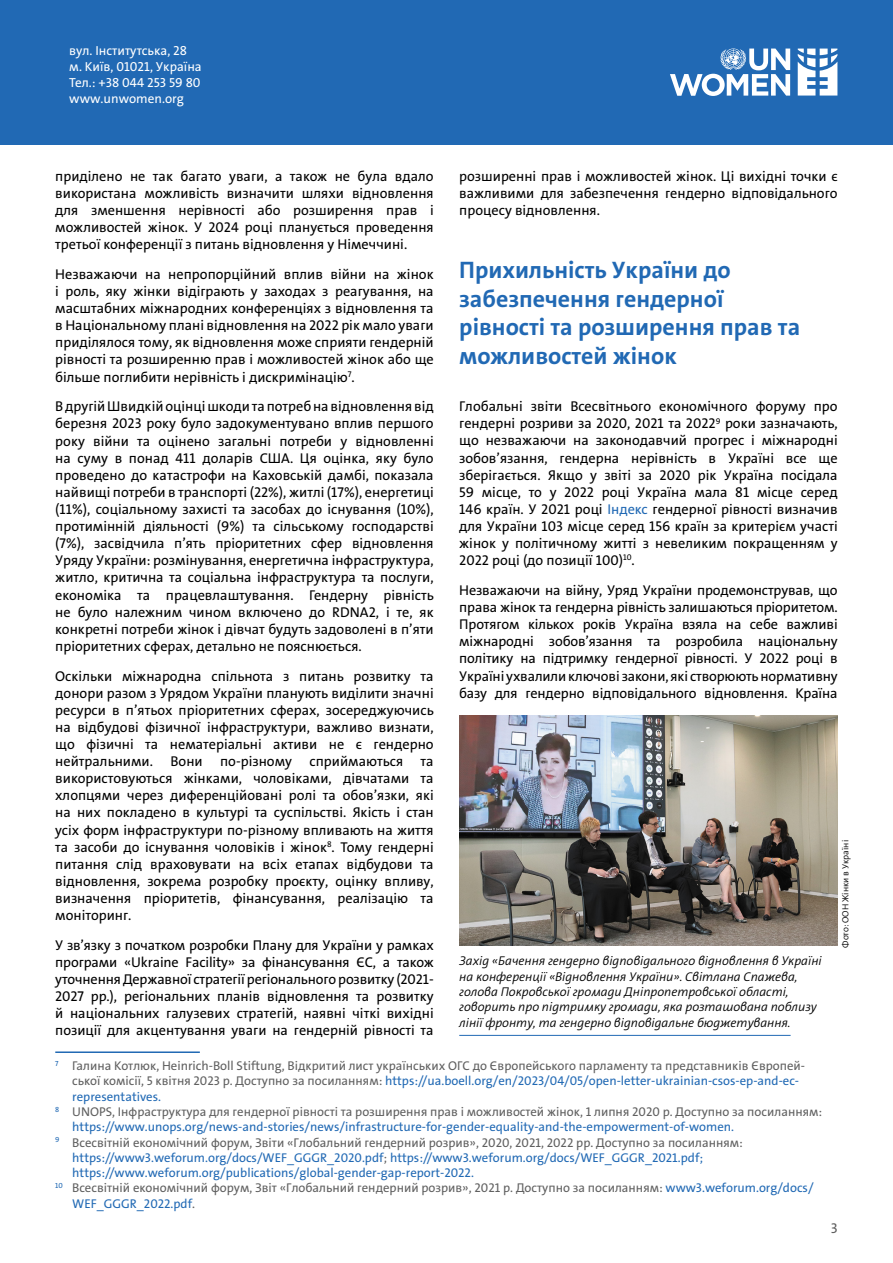
<style>
.page{position:relative;width:893px;height:1263px;background:#fff}
.page>*{position:absolute;margin:0;border:0;box-sizing:border-box;transform-origin:0 0}
.t1{font:700 24px/28.8px "The Sans";color:#2169b4}
.t2{font:14.25px/17.1px "The Sans";color:#000;text-align:justify}
.t3{font:14.25px "The Sans";color:#606060}
.t4{font:13.2px/15.8px "The Sans";color:#fff}
.t5{font:12.75px "The Sans";color:#606060}
.t6{font:12.75px "The Sans";color:#2169b4}
.t7{font:italic 300 12.75px/15.3px "The Sans";color:#000}
.t8{font:300 9px "The Sans";color:#000}
.s1{color:#2169b4}
.s2{color:#606060}
</style>
<div class="page">
<hr style="left:55px;top:1051px;width:145px;height:2px;background:#2169b4">
<img style="left:459px;top:716px;width:379px;height:229px">
<div style="left:0;top:0;width:893px;height:145px;background:#2169b4"></div>
<svg style="left:670px;top:48px;width:120px;height:48px"></svg>
<svg style="left:798px;top:49px;width:39px;height:47px"></svg>
<hr style="left:459px;top:1035px;width:332px;height:1px;background:#2169b4">
<p class="t4" style="left:69px;top:43px;width:134px">вул. Інститутська, 28 м. Київ, 01021, Україна<br>Тел.: +38 044 253 59 80 www.unwomen.org</p>
<p class="t2" style="left:55px;top:167px;width:380px">приділено не так багато уваги, а також не була вдало використана можливість визначити шляхи відновлення для зменшення нерівності або розширення прав і можливостей жінок. У 2024 році планується проведення третьої конференції з питань відновлення у Німеччині.</p>
<p class="t2" style="left:55px;top:266px;width:380px">Незважаючи на непропорційний вплив війни на жінок і роль, яку жінки відіграють у заходах з реагування, на масштабних міжнародних конференціях з відновлення та в Національному плані відновлення на 2022 рік мало уваги приділялося тому, як відновлення може сприяти гендерній рівності та розширенню прав і можливостей жінок або ще більше поглибити нерівність і дискримінацію<sup>7</sup>.</p>
<p class="t2" style="left:55px;top:398px;width:380px">В другій Швидкій оцінці шкоди та потреб на відновлення від березня 2023 року було задокументувано вплив першого року війни та оцінено загальні потреби у відновленні на суму в понад 411 доларів США. Ця оцінка, яку було проведено до катастрофи на Каховській дамбі, показала найвищі потреби в транспорті (22%), житлі (17%), енергетиці (11%), соціальному захисті та засобах до існування (10%), протимінній діяльності (9%) та сільському господарстві (7%), засвідчила п’ять пріоритетних сфер відновлення Уряду України: розмінування, енергетична інфраструктура, житло, критична та соціальна інфраструктура та послуги, економіка та працевлаштування. Гендерну рівність не було належним чином включено до RDNA2, і те, як конкретні потреби жінок і дівчат будуть задоволені в п’яти пріоритетних сферах, детально не пояснюється.</p>
<p class="t2" style="left:55px;top:667px;width:380px">Оскільки міжнародна спільнота з питань розвитку та донори разом з Урядом України планують виділити значні ресурси в п’ятьох пріоритетних сферах, зосереджуючись на відбудові фізичної інфраструктури, важливо визнати, що фізичні та нематеріальні активи не є гендерно нейтральними. Вони по-різному сприймаються та використовуються жінками, чоловіками, дівчатами та хлопцями через диференційовані ролі та обов’язки, які на них покладено в культурі та суспільстві. Якість і стан усіх форм інфраструктури по-різному впливають на життя та засоби до існування чоловіків і жінок<sup>8</sup>. Тому гендерні питання слід враховувати на всіх етапах відбудови та відновлення, зокрема розробку проєкту, оцінку впливу, визначення пріоритетів, фінансування, реалізацію та моніторинг.</p>
<p class="t2" style="left:55px;top:937px;width:380px">У зв’язку з початком розробки Плану для України у рамках програми «Ukraine Facility» за фінансування ЄС, а також уточнення Державної стратегії регіонального розвитку (2021- 2027 рр.), регіональних планів відновлення та розвитку й національних галузевих стратегій, наявні чіткі вихідні позиції для акцентування уваги на гендерній рівності та</p>
<p class="t2" style="left:459px;top:167px;width:380px">розширенні прав і можливостей жінок. Ці вихідні точки є важливими для забезпечення гендерно відповідального процесу відновлення.</p>
<h1 class="t1" style="left:459px;top:256px;width:342px">Прихильність України до забезпечення гендерної рівності та розширення прав та можливостей жінок</h1>
<p class="t2" style="left:459px;top:398px;width:380px">Глобальні звіти Всесвітнього економічного форуму про гендерні розриви за 2020, 2021 та 2022<sup>9</sup> роки зазначають, що незважаючи на законодавчий прогрес і міжнародні зобов’язання, гендерна нерівність в Україні все ще зберігається. Якщо у звіті за 2020 рік Україна посідала 59 місце, то у 2022 році Україна мала 81 місце серед 146 країн. У 2021 році <span class="s1">Індекс</span> гендерної рівності визначив для України 103 місце серед 156 країн за критерієм участі жінок у політичному житті з невеликим покращенням у 2022 році (до позиції 100)<sup>10</sup>.</p>
<p class="t2" style="left:459px;top:582px;width:380px">Незважаючи на війну, Уряд України продемонстрував, що права жінок та гендерна рівність залишаються пріоритетом.<br>Протягом кількох років Україна взяла на себе важливі міжнародні зобов’язання та розробила національну політику на підтримку гендерної рівності. У 2022 році в Україні ухвалили ключові закони, які створюють нормативну базу для гендерно відповідального відновлення. Країна</p>
<p class="t7" style="left:459px;top:954px;width:364px">Захід «Бачення гендерно відповідального відновлення в Україні на конференції «Відновлення України». Світлана Спажева, голова Покровської громади Дніпропетровської області, говорить про підтримку громади, яка розташована поблизу лінії фронту, та гендерно відповідальне бюджетування.</p>
<p class="t8" style="left:840px;top:948px;width:109px;rotate:-90deg">Фото: ООН Жінки в Україні</p>
<p class="t5" style="left:55px;top:1057px;width:751px"><sup>7</sup> Галина Котлюк, Heinrich-Boll Stiftung, Відкритий лист українських ОГС до Європейського парламенту та представників Європей-</p>
<p class="t6" style="left:72px;top:1073px;width:728px"><span class="s2">ської комісії, 5 квітня 2023 р. Доступно за посиланням:</span> https://ua.boell.org/en/2023/04/05/open-letter-ukrainian-csos-ep-and-ec-</p>
<p class="t6" style="left:72px;top:1088px;width:90px">representatives.</p>
<p class="t5" style="left:55px;top:1103px;width:768px"><sup>8</sup> UNOPS, Інфраструктура для гендерної рівності та розширення прав і можливостей жінок, 1 липня 2020 р. Доступно за посиланням:</p>
<p class="t6" style="left:72px;top:1119px;width:663px">https://www.unops.org/news-and-stories/news/infrastructure-for-gender-equality-and-the-empowerment-of-women.</p>
<p class="t5" style="left:55px;top:1134px;width:689px"><sup>9</sup> Всесвітній економічний форум, Звіти «Глобальний гендерний розрив», 2020, 2021, 2022 рр. Доступно за посиланням:</p>
<p class="t6" style="left:72px;top:1149px;width:632px">https://www3.weforum.org/docs/WEF_GGGR_2020.pdf<span class="s2">;</span> https://www3.weforum.org/docs/WEF_GGGR_2021.pdf;</p>
<p class="t6" style="left:72px;top:1164px;width:403px">https://www.weforum.org/publications/global-gender-gap-report-2022.</p>
<p class="t5" style="left:55px;top:1180px;width:760px"><sup>10</sup> Всесвітній економічний форум, Звіт «Глобальний гендерний розрив», 2021 р. Доступно за посиланням: <span class="s1">www3.weforum.org/docs/</span></p>
<p class="t6" style="left:72px;top:1195px;width:124px">WEF_GGGR_2022.pdf<span class="s2">.</span></p>
<p class="t3" style="left:831px;top:1219px;width:8px">3</p>
</div>
